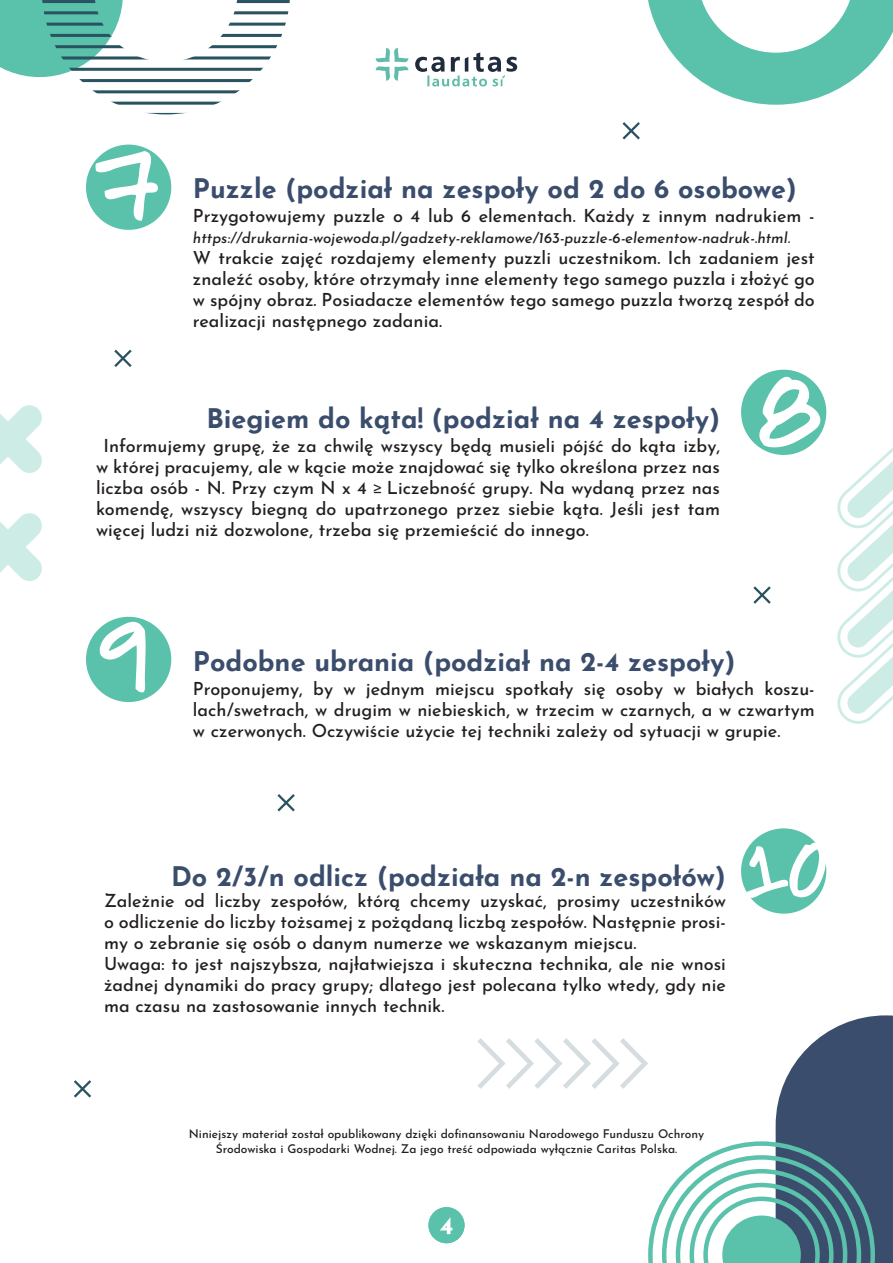
<style>
.page{position:relative;width:893px;height:1263px;background:#fff}
.page>*{position:absolute;margin:0;border:0;box-sizing:border-box;transform-origin:0 0}
.t1{font:700 27px "Josefin Sans";color:#3b4d6d}
.t2{font:500 18px/21px "Josefin Sans";color:#231f20;text-align:justify}
.t3{font:italic 500 15px "Josefin Sans";color:#231f20}
.t4{font:500 12px/15px "Josefin Sans";color:#231f20;text-align:center}
.s1{font-family:"Arial";font-weight:400;font-size:15px}
</style>
<div class="page">
<div style="left:86px;top:145px;width:85px;height:85px;background:#5ac2ab;border-radius:50%"></div>
<div style="left:86px;top:617px;width:85px;height:85px;background:#5ac2ab;border-radius:50%"></div>
<div style="left:741px;top:370px;width:85px;height:85px;background:#5ac2ab;border-radius:50%"></div>
<div style="left:741px;top:828px;width:85px;height:86px;background:#5ac2ab;border-radius:50%"></div>
<svg style="left:837px;top:447px;width:56px;height:277px"></svg>
<svg style="left:648px;top:0;width:245px;height:105px"></svg>
<svg style="left:0;top:0;width:131px;height:83px"></svg>
<hr style="left:42px;top:113px;width:248px;height:1px;background:#295361">
<hr style="left:42px;top:102px;width:248px;height:3px;background:#295361">
<hr style="left:42px;top:90px;width:248px;height:3px;background:#295361">
<hr style="left:42px;top:79px;width:248px;height:3px;background:#295361">
<hr style="left:42px;top:68px;width:248px;height:3px;background:#295361">
<svg style="left:42px;top:56px;width:229px;height:4px"></svg>
<hr style="left:42px;top:45px;width:248px;height:3px;background:#295361">
<hr style="left:42px;top:34px;width:248px;height:3px;background:#295361">
<hr style="left:42px;top:23px;width:248px;height:3px;background:#295361">
<hr style="left:42px;top:11px;width:248px;height:3px;background:#295361">
<hr style="left:42px;top:0;width:248px;height:3px;background:#295361">
<svg style="left:376px;top:48px;width:32px;height:33px"></svg>
<svg style="left:415px;top:52px;width:102px;height:35px"></svg>
<svg style="left:95px;top:151px;width:63px;height:70px"></svg>
<svg style="left:100px;top:622px;width:46px;height:70px"></svg>
<svg style="left:759px;top:376px;width:62px;height:71px"></svg>
<svg style="left:747px;top:842px;width:79px;height:56px"></svg>
<svg style="left:0;top:513px;width:42px;height:68px"></svg>
<svg style="left:0;top:405px;width:42px;height:68px"></svg>
<svg style="left:477px;top:1015px;width:416px;height:248px"></svg>
<svg style="left:74px;top:1080px;width:17px;height:17px"></svg>
<svg style="left:277px;top:794px;width:18px;height:17px"></svg>
<svg style="left:753px;top:586px;width:18px;height:18px"></svg>
<svg style="left:114px;top:350px;width:18px;height:17px"></svg>
<svg style="left:622px;top:122px;width:18px;height:17px"></svg>
<div style="left:428px;top:1207px;width:37px;height:36px;background:#5ac2ab;border-radius:50%"></div>
<svg style="left:440px;top:1217px;width:12px;height:17px"></svg>
<h1 class="t1" style="left:193px;top:164px;width:605px">Puzzle (podział na zespoły od 2 do 6 osobowe)</h1>
<p class="t2" style="left:193px;top:204px;width:623px">Przygotowujemy puzzle o 4 lub 6 elementach. Każdy z innym nadrukiem -</p>
<p class="t3" style="left:193px;top:225px;width:599px">https://drukarnia-wojewoda.pl/gadzety-reklamowe/163-puzzle-6-elementow-nadruk-.html.</p>
<p class="t2" style="left:193px;top:246px;width:623px">W trakcie zajęć rozdajemy elementy puzzli uczestnikom. Ich zadaniem jest znaleźć osoby, które otrzymały inne elementy tego samego puzzla i złożyć go w spójny obraz. Posiadacze elementów tego samego puzzla tworzą zespół do realizacji następnego zadania.</p>
<h1 class="t1" style="left:206px;top:394px;width:515px">Biegiem do kąta! (podział na 4 zespoły)</h1>
<p class="t2" style="left:96px;top:433px;width:625px;text-indent:7px">Informujemy grupę, że za chwilę wszyscy będą musieli pójść do kąta izby, w której pracujemy, ale w kącie może znajdować się tylko określona przez nas liczba osób - N. Przy czym N x 4 <span class="s1">≥</span> Liczebność grupy. Na wydaną przez nas komendę, wszyscy biegną do upatrzonego przez siebie kąta. Jeśli jest tam więcej ludzi niż dozwolone, trzeba się przemieścić do innego.</p>
<h1 class="t1" style="left:193px;top:637px;width:544px">Podobne ubrania (podział na 2-4 zespoły)</h1>
<p class="t2" style="left:193px;top:677px;width:623px">Proponujemy, by w jednym miejscu spotkały się osoby w białych koszu&shy;lach/swetrach, w drugim w niebieskich, w trzecim w czarnych, a w czwartym w czerwonych. Oczywiście użycie tej techniki zależy od sytuacji w grupie.</p>
<h1 class="t1" style="left:171px;top:852px;width:556px">Do 2/3/n odlicz (podziała na 2-n zespołów)</h1>
<p class="t2" style="left:104px;top:888px;width:623px;text-align:left">Zależnie od liczby zespołów, którą chcemy uzyskać, prosimy uczestników o odliczenie do liczby tożsamej z pożądaną liczbą zespołów. Następnie prosi&shy;my o zebranie się osób o danym numerze we wskazanym miejscu.<br>Uwaga: to jest najszybsza, najłatwiejsza i skuteczna technika, ale nie wnosi żadnej dynamiki do pracy grupy; dlatego jest polecana tylko wtedy, gdy nie ma czasu na zastosowanie innych technik.</p>
<p class="t4" style="left:189px;top:1126px;width:517px">Niniejszy materiał został opublikowany dzięki dofinansowaniu Narodowego Funduszu Ochrony<br>Środowiska i Gospodarki Wodnej. Za jego treść odpowiada wyłącznie Caritas Polska.</p>
</div>
